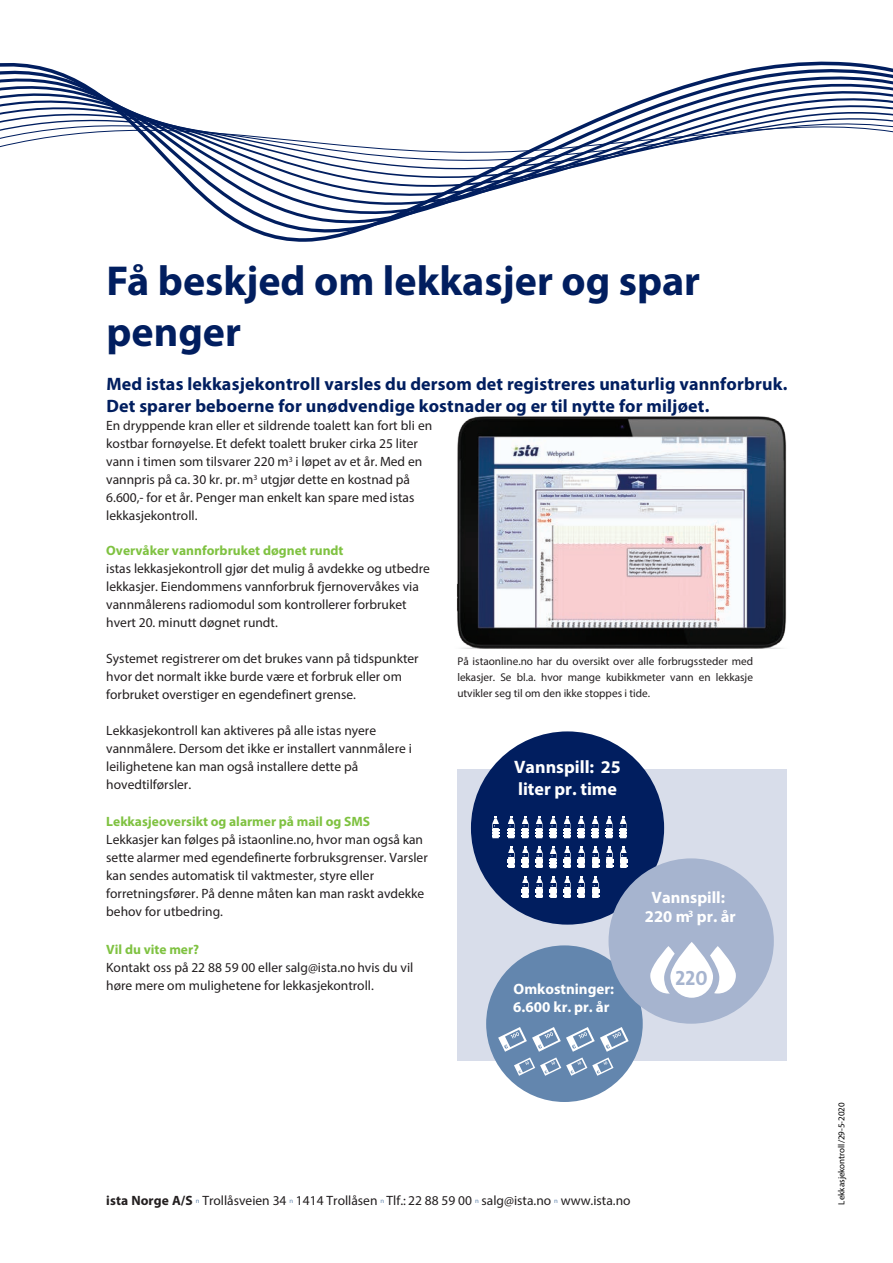
<style>
.page{position:relative;width:893px;height:1263px;background:#fff}
.page>*{position:absolute;margin:0;border:0;box-sizing:border-box;transform-origin:0 0}
.t1{font:700 42px/50.4px "Myriad Pro";color:#011e5f}
.t2{font:700 20.7px "Ista The Sans";color:#a6b4cf}
.t3{font:700 18px/22.5px "Myriad Pro";letter-spacing:.01em;color:#011e5f}
.t4{font:700 18px/21.6px "Myriad Pro";color:#fff}
.t5{font:700 16.5px/19.8px "Myriad Pro";color:#fff;text-align:center}
.t6{font:700 15px/18px "Myriad Pro";color:#fff}
.t7{font:13.5px/18px "Myriad Pro";color:#231f20}
.t8{font:700 13.5px "Myriad Pro";color:#7fc241}
.t9{font:11.25px/16.2px "Myriad Pro";color:#231f20;text-align:justify}
.t10{font:9px "Myriad Pro";color:#000}
.s1{font-weight:700}
.s2{font-size:6.75px;color:#6386ae}
</style>
<div class="page">
<img style="left:457px;top:417px;width:330px;height:231px">
<div style="left:457px;top:769px;width:330px;height:292px;background:#d8ddea"></div>
<div style="left:471px;top:731px;width:193px;height:194px;background:#011e5f;border-radius:50%"></div>
<svg style="left:508px;top:816px;width:7px;height:22px"></svg>
<svg style="left:492px;top:816px;width:7px;height:22px"></svg>
<svg style="left:522px;top:816px;width:7px;height:22px"></svg>
<svg style="left:536px;top:816px;width:7px;height:22px"></svg>
<svg style="left:550px;top:816px;width:7px;height:22px"></svg>
<svg style="left:550px;top:846px;width:7px;height:22px"></svg>
<svg style="left:564px;top:816px;width:7px;height:22px"></svg>
<svg style="left:578px;top:816px;width:7px;height:22px"></svg>
<svg style="left:592px;top:816px;width:7px;height:22px"></svg>
<svg style="left:606px;top:816px;width:7px;height:22px"></svg>
<svg style="left:620px;top:816px;width:7px;height:22px"></svg>
<svg style="left:508px;top:846px;width:7px;height:22px"></svg>
<svg style="left:522px;top:846px;width:7px;height:22px"></svg>
<svg style="left:536px;top:846px;width:7px;height:22px"></svg>
<svg style="left:536px;top:876px;width:7px;height:22px"></svg>
<svg style="left:522px;top:876px;width:7px;height:22px"></svg>
<svg style="left:550px;top:876px;width:7px;height:22px"></svg>
<svg style="left:564px;top:846px;width:7px;height:22px"></svg>
<svg style="left:564px;top:876px;width:7px;height:22px"></svg>
<svg style="left:592px;top:846px;width:7px;height:22px"></svg>
<svg style="left:592px;top:876px;width:7px;height:22px"></svg>
<svg style="left:578px;top:846px;width:7px;height:22px"></svg>
<svg style="left:578px;top:876px;width:7px;height:22px"></svg>
<svg style="left:606px;top:846px;width:7px;height:22px"></svg>
<svg style="left:620px;top:846px;width:7px;height:22px"></svg>
<div style="left:486px;top:945px;width:157px;height:157px;background:#6386ae;border-radius:50%"></div>
<div style="left:608px;top:858px;width:166px;height:166px;background:#a6b4cf;border-radius:50%"></div>
<svg style="left:498px;top:1027px;width:131px;height:49px"></svg>
<svg style="left:700px;top:946px;width:36px;height:47px"></svg>
<svg style="left:650px;top:946px;width:36px;height:47px"></svg>
<svg style="left:664px;top:946px;width:55px;height:52px"></svg>
<svg style="left:670px;top:942px;width:43px;height:56px;fill:#fff"></svg>
<svg style="left:212px;top:206px;width:228px;height:7px"></svg>
<svg style="left:204px;top:61px;width:651px;height:145px"></svg>
<svg style="left:0;top:63px;width:893px;height:136px"></svg>
<svg style="left:0;top:75px;width:893px;height:117px"></svg>
<svg style="left:0;top:84px;width:893px;height:101px"></svg>
<svg style="left:0;top:89px;width:893px;height:89px"></svg>
<svg style="left:0;top:95px;width:893px;height:76px"></svg>
<h1 class="t1" style="left:106px;top:254px;width:595px">Få beskjed om lekkasjer og spar penger</h1>
<h3 class="t3" style="left:106px;top:372px;width:682px">Med istas lekkasjekontroll varsles du dersom det registreres unaturlig vannforbruk.<br>Det sparer beboerne for unødvendige kostnader og er til nytte for miljøet.</h3>
<p class="t7" style="left:106px;top:416px;width:327px">En dryppende kran eller et sildrende toalett kan fort bli en kostbar fornøyelse. Et defekt toalett bruker cirka 25 liter vann i timen som tilsvarer 220 m<sup>3</sup> i løpet av et år. Med en vannpris på ca. 30 kr. pr. m<sup>3</sup> utgjør dette en kostnad på 6.600,- for et år. Penger man enkelt kan spare med istas lekkasjekontroll.</p>
<p class="t8" style="left:106px;top:541px;width:239px">Overvåker vannforbruket døgnet rundt</p>
<p class="t7" style="left:106px;top:559px;width:325px">istas lekkasjekontroll gjør det mulig å avdekke og utbedre lekkasjer. Eiendommens vannforbruk fjernovervåkes via vannmålerens radiomodul som kontrollerer forbruket hvert 20. minutt døgnet rundt.</p>
<p class="t7" style="left:106px;top:649px;width:314px">Systemet registrerer om det brukes vann på tidspunkter hvor det normalt ikke burde være et forbruk eller om forbruket overstiger en egendefinert grense.</p>
<p class="t7" style="left:106px;top:721px;width:307px">Lekkasjekontroll kan aktiveres på alle istas nyere vannmålere. Dersom det ikke er installert vannmålere i leilighetene kan man også installere dette på hovedtilførsler.</p>
<p class="t8" style="left:106px;top:813px;width:265px">Lekkasjeoversikt og alarmer på mail og SMS</p>
<p class="t7" style="left:106px;top:830px;width:323px">Lekkasjer kan følges på istaonline.no, hvor man også kan sette alarmer med egendefinerte forbruksgrenser. Varsler kan sendes automatisk til vaktmester, styre eller forretningsfører. På denne måten kan man raskt avdekke behov for utbedring.</p>
<p class="t8" style="left:106px;top:940px;width:94px">Vil du vite mer?</p>
<p class="t7" style="left:106px;top:958px;width:309px">Kontakt oss på 22 88 59 00 eller salg@ista.no hvis du vil høre mere om mulighetene for lekkasjekontroll.</p>
<p class="t9" style="left:457px;top:653px;width:297px">På istaonline.no har du oversikt over alle forbrugssteder med lekasjer. Se bl.a. hvor mange kubikkmeter vann en lekkasje utvikler seg til om den ikke stoppes i tide.</p>
<h3 class="t4" style="left:514px;top:756px;width:108px">Vannspill: 25 liter pr. time</h3>
<p class="t6" style="left:513px;top:979px;width:102px">Omkostninger:<br>6.600 kr. pr. år</p>
<p class="t5" style="left:645px;top:886px;width:92px">Vannspill:<br>220 m<sup>3</sup> pr. år</p>
<h2 class="t2" style="left:675px;top:961px;width:34px">220</h2>
<p class="t7" style="left:106px;top:1191px;width:526px"><span class="s1">ista Norge A/S</span> <span class="s2">n</span> Trollåsveien 34 <span class="s2">n</span> 1414 Trollåsen <span class="s2">n</span> Tlf.: 22 88 59 00 <span class="s2">n</span> salg@ista.no <span class="s2">n</span> www.ista.no</p>
<p class="t10" style="left:836px;top:1204px;width:103px;rotate:-90deg">Lekkasjekontroll/29-5-2020</p>
</div>
